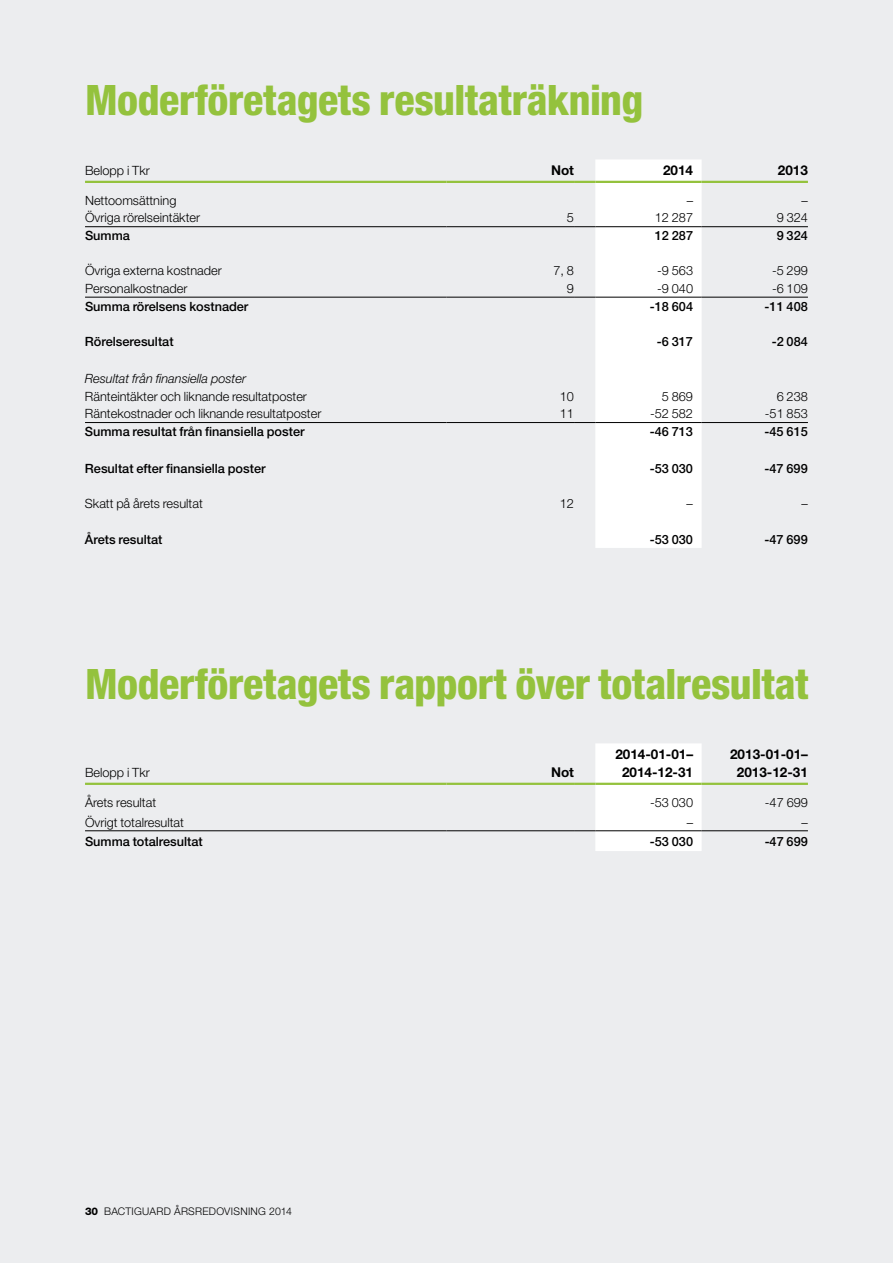
<style>
.page{position:relative;width:893px;height:1263px;background:#ecedef}
.page>*{position:absolute;margin:0;border:0;box-sizing:border-box;transform-origin:0 0}
.t1{font:800 condensed 42px "Helvetica Neue LT Std";letter-spacing:-.01em;color:#94c23d}
.t2{font:700 13.5px/18px "Helvetica Neue LT Std";color:#000;text-align:center}
.t3{font:300 12.75px "Helvetica Neue LT Std";color:#000}
.t4{font:500 12.75px "Helvetica Neue LT Std";color:#000}
.t5{font:italic 300 12.75px "Helvetica Neue LT Std";color:#000}
.t6{font:300 10.5px "Helvetica Neue LT Std";letter-spacing:.025em;color:#000}
.s1{font-weight:800}
</style>
<div class="page">
<hr style="left:85px;top:226px;width:361px;height:1px;background:#000">
<hr style="left:446px;top:226px;width:128px;height:1px;background:#000">
<hr style="left:702px;top:226px;width:106px;height:1px;background:#000">
<hr style="left:85px;top:297px;width:361px;height:1px;background:#000">
<hr style="left:446px;top:297px;width:128px;height:1px;background:#000">
<hr style="left:702px;top:297px;width:106px;height:1px;background:#000">
<hr style="left:85px;top:422px;width:361px;height:1px;background:#000">
<hr style="left:446px;top:422px;width:128px;height:1px;background:#000">
<svg style="left:574px;top:160px;width:128px;height:388px"></svg>
<hr style="left:595px;top:422px;width:107px;height:1px;background:#000">
<hr style="left:702px;top:422px;width:106px;height:1px;background:#000">
<hr style="left:85px;top:181px;width:361px;height:2px;background:#94c23d">
<hr style="left:446px;top:181px;width:128px;height:2px;background:#94c23d">
<hr style="left:574px;top:181px;width:21px;height:2px;background:#94c23d">
<hr style="left:595px;top:181px;width:107px;height:2px;background:#94c23d">
<hr style="left:702px;top:181px;width:106px;height:2px;background:#94c23d">
<hr style="left:85px;top:830px;width:361px;height:1px;background:#000">
<hr style="left:446px;top:830px;width:128px;height:1px;background:#000">
<svg style="left:574px;top:743px;width:128px;height:108px"></svg>
<hr style="left:595px;top:830px;width:107px;height:1px;background:#000">
<hr style="left:702px;top:830px;width:106px;height:1px;background:#000">
<hr style="left:85px;top:783px;width:361px;height:2px;background:#94c23d">
<hr style="left:446px;top:783px;width:128px;height:2px;background:#94c23d">
<hr style="left:574px;top:783px;width:21px;height:2px;background:#94c23d">
<hr style="left:595px;top:783px;width:107px;height:2px;background:#94c23d">
<hr style="left:702px;top:783px;width:106px;height:2px;background:#94c23d">
<h1 class="t1" style="left:85px;top:74px;width:560px">Moderföretagets resultaträkning</h1>
<p class="t3" style="left:85px;top:163px;width:66px">Belopp i Tkr</p>
<p class="t2" style="left:551px;top:161px;width:25px">Not</p>
<p class="t2" style="left:663px;top:161px;width:32px">2014</p>
<p class="t2" style="left:778px;top:161px;width:32px">2013</p>
<p class="t3" style="left:85px;top:192px;width:93px">Nettoomsättning</p>
<p class="t3" style="left:687px;top:192px;width:8px">–</p>
<p class="t3" style="left:802px;top:192px;width:8px">–</p>
<p class="t3" style="left:85px;top:210px;width:117px">Övriga rörelseintäkter</p>
<p class="t3" style="left:567px;top:210px;width:9px">5</p>
<p class="t3" style="left:655px;top:210px;width:40px">12 287</p>
<p class="t3" style="left:777px;top:210px;width:33px">9 324</p>
<p class="t4" style="left:85px;top:228px;width:46px">Summa</p>
<p class="t4" style="left:655px;top:228px;width:40px">12 287</p>
<p class="t4" style="left:777px;top:228px;width:33px">9 324</p>
<p class="t3" style="left:85px;top:263px;width:138px">Övriga externa kostnader</p>
<p class="t3" style="left:553px;top:263px;width:22px">7, 8</p>
<p class="t3" style="left:657px;top:263px;width:37px">-9 563</p>
<p class="t3" style="left:772px;top:263px;width:37px">-5 299</p>
<p class="t3" style="left:85px;top:281px;width:104px">Personalkostnader</p>
<p class="t3" style="left:567px;top:281px;width:9px">9</p>
<p class="t3" style="left:657px;top:281px;width:37px">-9 040</p>
<p class="t3" style="left:772px;top:281px;width:37px">-6 109</p>
<p class="t4" style="left:85px;top:298px;width:165px">Summa rörelsens kostnader</p>
<p class="t4" style="left:650px;top:298px;width:45px">-18 604</p>
<p class="t4" style="left:765px;top:298px;width:45px">-11 408</p>
<p class="t4" style="left:85px;top:334px;width:90px">Rörelseresultat</p>
<p class="t4" style="left:657px;top:334px;width:38px">-6 317</p>
<p class="t4" style="left:772px;top:334px;width:38px">-2 084</p>
<p class="t5" style="left:85px;top:371px;width:163px">Resultat från finansiella poster</p>
<p class="t3" style="left:85px;top:388px;width:223px">Ränteintäkter och liknande resultatposter</p>
<p class="t3" style="left:560px;top:388px;width:16px">10</p>
<p class="t3" style="left:662px;top:388px;width:33px">5 869</p>
<p class="t3" style="left:777px;top:388px;width:33px">6 238</p>
<p class="t3" style="left:85px;top:406px;width:238px">Räntekostnader och liknande resultatposter</p>
<p class="t3" style="left:560px;top:406px;width:16px">11</p>
<p class="t3" style="left:650px;top:406px;width:44px">-52 582</p>
<p class="t3" style="left:765px;top:406px;width:44px">-51 853</p>
<p class="t4" style="left:85px;top:424px;width:221px">Summa resultat från finansiella poster</p>
<p class="t4" style="left:650px;top:424px;width:45px">-46 713</p>
<p class="t4" style="left:765px;top:424px;width:45px">-45 615</p>
<p class="t4" style="left:85px;top:461px;width:182px">Resultat efter finansiella poster</p>
<p class="t4" style="left:650px;top:461px;width:45px">-53 030</p>
<p class="t4" style="left:765px;top:461px;width:45px">-47 699</p>
<p class="t3" style="left:85px;top:496px;width:119px">Skatt på årets resultat</p>
<p class="t3" style="left:560px;top:496px;width:16px">12</p>
<p class="t3" style="left:687px;top:496px;width:8px">–</p>
<p class="t3" style="left:801px;top:496px;width:8px">–</p>
<p class="t4" style="left:85px;top:531px;width:79px">Årets resultat</p>
<p class="t4" style="left:650px;top:531px;width:45px">-53 030</p>
<p class="t4" style="left:765px;top:531px;width:45px">-47 699</p>
<h1 class="t1" style="left:85px;top:658px;width:725px">Moderföretagets rapport över totalresultat</h1>
<p class="t3" style="left:85px;top:765px;width:66px">Belopp i Tkr</p>
<p class="t2" style="left:551px;top:763px;width:25px">Not</p>
<p class="t2" style="left:615px;top:745px;width:79px">2014-01-01–<br>2014-12-31</p>
<p class="t2" style="left:730px;top:745px;width:79px">2013-01-01–<br>2013-12-31</p>
<p class="t3" style="left:85px;top:794px;width:73px">Årets resultat</p>
<p class="t3" style="left:650px;top:794px;width:44px">-53 030</p>
<p class="t3" style="left:765px;top:794px;width:44px">-47 699</p>
<p class="t3" style="left:85px;top:814px;width:100px">Övrigt totalresultat</p>
<p class="t3" style="left:687px;top:814px;width:8px">–</p>
<p class="t3" style="left:801px;top:814px;width:8px">–</p>
<p class="t4" style="left:85px;top:834px;width:119px">Summa totalresultat</p>
<p class="t4" style="left:650px;top:834px;width:45px">-53 030</p>
<p class="t4" style="left:765px;top:834px;width:45px">-47 699</p>
<p class="t6" style="left:85px;top:1205px;width:209px"><span class="s1">30</span> BACTIGUARD ÅRSREDOVISNING 2014</p>
</div>
